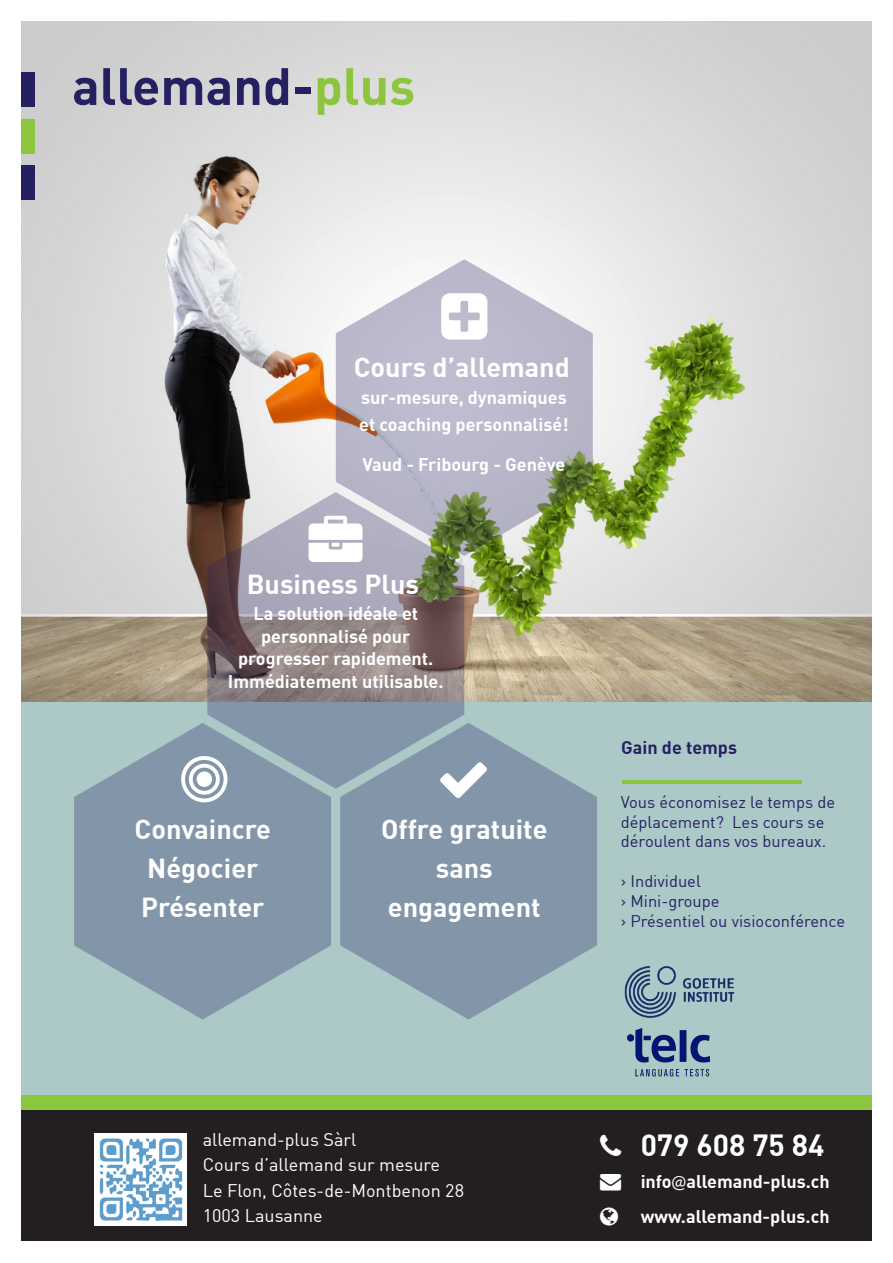
<style>
.page{position:relative;width:893px;height:1263px;background:#fff}
.page>*{position:absolute;margin:0;border:0;box-sizing:border-box;transform-origin:0 0}
.t1{font:700 30px "DIN";color:#fff}
.t2{font:700 27px/39px "DIN";color:#fff;text-align:center}
.t3{font:700 18px/22.5px "DIN";color:#fff;text-align:center}
.t4{font:18px/25.5px "DIN";color:#fff}
.t5{font:700 18px "DIN";color:#252161}
.t6{font:16.5px/19.8px "DIN";color:#252161}
.s1{font-family:"Lato";font-weight:400}
</style>
<div class="page">
<div style="left:21px;top:588px;width:851px;height:509px;background:#acc9c8"></div>
<div style="left:21px;top:1095px;width:851px;height:16px;background:#8bc63e"></div>
<div style="left:21px;top:1111px;width:851px;height:130px;background:#231f20"></div>
<img style="left:21px;top:21px;width:851px;height:681px">
<svg style="left:74px;top:78px;width:22px;height:27px"></svg>
<svg style="left:103px;top:68px;width:55px;height:37px;background:#817f9d"></svg>
<svg style="left:164px;top:78px;width:38px;height:27px"></svg>
<svg style="left:208px;top:78px;width:22px;height:27px"></svg>
<svg style="left:237px;top:78px;width:22px;height:27px"></svg>
<svg style="left:266px;top:68px;width:22px;height:37px"></svg>
<div style="left:295px;top:87px;width:16px;height:6px;background:#252161"></div>
<svg style="left:318px;top:78px;width:22px;height:37px"></svg>
<svg style="left:346px;top:68px;width:67px;height:37px;background:#bad29a"></svg>
<div style="left:21px;top:72px;width:13px;height:35px;background:#252161"></div>
<div style="left:21px;top:119px;width:13px;height:35px;background:#8bc63e"></div>
<div style="left:21px;top:165px;width:13px;height:35px;background:#252161"></div>
<svg style="left:336px;top:259px;width:257px;height:297px;background:#bcbdc3"></svg>
<svg style="left:207px;top:492px;width:257px;height:297px;background:#908b8e"></svg>
<svg style="left:340px;top:723px;width:257px;height:296px;fill:#8396a9"></svg>
<svg style="left:74px;top:723px;width:257px;height:296px;fill:#8396a9"></svg>
<img style="left:94px;top:1133px;width:92px;height:92px">
<hr style="left:622px;top:780px;width:180px;height:3px;background:#8bc63e">
<img style="left:624px;top:966px;width:111px;height:52px">
<img style="left:627px;top:1028px;width:84px;height:49px">
<div style="left:309px;top:515px;width:54px;height:47px;background:#afaec1"></div>
<div style="left:440px;top:762px;width:47px;height:36px;background:#8396a9"></div>
<div style="left:181px;top:755px;width:46px;height:47px;background:#8396a9"></div>
<div style="left:441px;top:293px;width:46px;height:46px;background:#bcbbce"></div>
<p class="t2" style="left:354px;top:346px;width:217px">Cours d’allemand</p>
<p class="t3" style="left:359px;top:383px;width:211px;line-height:27px;text-align:left">sur-mesure, dynamiques et coaching personnalisé!</p>
<p class="t3" style="left:362px;top:452px;width:204px">Vaud - Fribourg - Genève</p>
<p class="t2" style="left:247px;top:564px;width:174px">Business Plus</p>
<p class="t3" style="left:228px;top:602px;width:217px">La solution idéale et personnalisé pour progresser rapidement.<br>Immédiatement utilisable.</p>
<p class="t2" style="left:135px;top:808px;width:138px">Convaincre</p>
<p class="t2" style="left:147px;top:847px;width:113px">Négocier</p>
<p class="t2" style="left:141px;top:886px;width:125px">Présenter</p>
<p class="t2" style="left:381px;top:808px;width:168px">Offre gratuite sans engagement</p>
<p class="t5" style="left:621px;top:735px;width:117px">Gain de temps</p>
<p class="t6" style="left:621px;top:792px;width:216px">Vous économisez le temps de déplacement? Les cours se déroulent dans vos bureaux.</p>
<p class="t6" style="left:621px;top:871px;width:82px">&gt; Individuel</p>
<p class="t6" style="left:621px;top:891px;width:100px">&gt; Mini-groupe</p>
<p class="t6" style="left:621px;top:910px;width:226px">&gt; Présentiel ou visioconférence</p>
<p class="t4" style="left:203px;top:1126px;width:155px">allemand-plus Sàrl</p>
<p class="t4" style="left:203px;top:1152px;width:263px">Cours d’allemand sur mesure<br>Le Flon, Côtes-de-Montbenon 28<br>1003 Lausanne</p>
<p class="t1" style="left:641px;top:1126px;width:185px">079 608 75 84</p>
<p class="t3" style="left:641px;top:1170px;width:191px">info<span class="s1">@</span>allemand-plus.ch</p>
<p class="t3" style="left:641px;top:1204px;width:190px">www.allemand-plus.ch</p>
</div>
